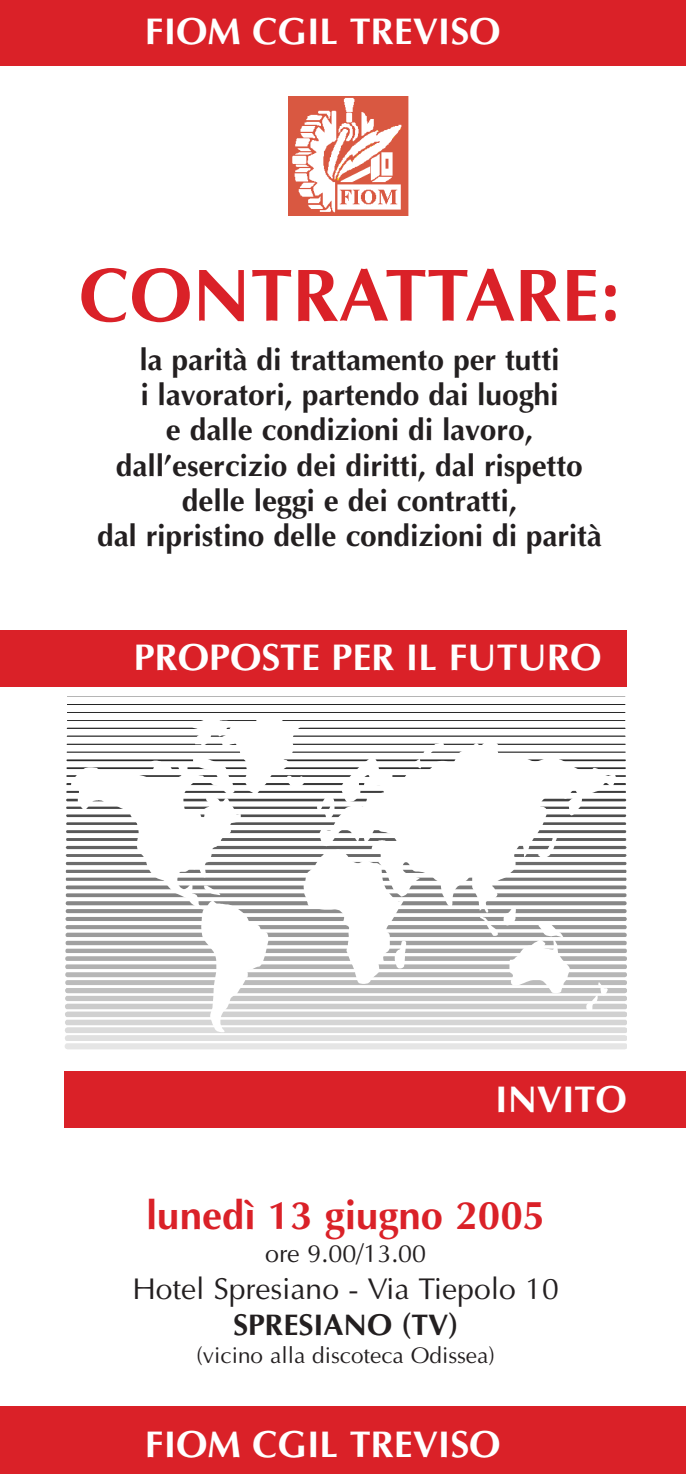
<style>
.page{position:relative;width:686px;height:1474px;background:#fff}
.page>*{position:absolute;margin:0;border:0;box-sizing:border-box;transform-origin:0 0}
.t1{font:75.25px "TTE99 O00";color:#da2128}
.t2{font:40.25px "TTE99 O00";letter-spacing:-.005em;color:#da2128}
.t3{font:37.75px "TTE99 O00";color:#fff}
.t4{font:30.25px/35.2px "TTE99 O00";letter-spacing:-.005em;color:#231f20;text-align:center}
.t5{font:30.25px "TTE9 DO00";color:#231f20}
.t6{font:25.25px "TTE9 DO00";letter-spacing:-.005em;color:#231f20}
.t7{font:22.5px "TTE9 DO00";color:#231f20}
.s1{font-family:"TTEA4 O00"}
</style>
<div class="page">
<img style="left:289px;top:96px;width:120px;height:120px">
<div style="left:0;top:629px;width:627px;height:57px;background:#da2128"></div>
<div style="left:0;top:0;width:686px;height:65px;background:#da2128"></div>
<div style="left:0;top:1406px;width:686px;height:67px;background:#da2128"></div>
<div style="left:65px;top:1070px;width:621px;height:57px;background:#da2128"></div>
<svg style="left:67px;top:704px;width:558px;height:1px"></svg>
<svg style="left:67px;top:696px;width:558px;height:1px"></svg>
<svg style="left:65px;top:712px;width:562px;height:337px"></svg>
<p class="t3" style="left:145px;top:16px;width:357px">FIOM CGIL TREVISO</p>
<h1 class="t1" style="left:79px;top:264px;width:542px">CONTRATTARE<span class="s1">:</span></h1>
<p class="t4" style="left:97px;top:345px;width:506px">la parità di trattamento per tutti<br>i lavoratori, partendo dai luoghi<br>e dalle condizioni di lavoro, dall’esercizio dei diritti, dal rispetto delle leggi e dei contratti,<br>dal ripristino delle condizioni di parità</p>
<p class="t3" style="left:134px;top:642px;width:469px">PROPOSTE PER IL FUTURO</p>
<p class="t3" style="left:495px;top:1083px;width:133px">INVITO</p>
<h2 class="t2" style="left:146px;top:1199px;width:400px">lunedì 13 giugno 2005</h2>
<p class="t6" style="left:265px;top:1243px;width:163px">ore 9.00/13.00</p>
<p class="t5" style="left:132px;top:1276px;width:428px">Hotel Spresiano - Via Tiepolo 10</p>
<p class="t4" style="left:233px;top:1310px;width:227px">SPRESIANO (TV)</p>
<p class="t7" style="left:197px;top:1346px;width:300px">(vicino alla discoteca Odissea)</p>
<p class="t3" style="left:145px;top:1428px;width:357px">FIOM CGIL TREVISO</p>
</div>
